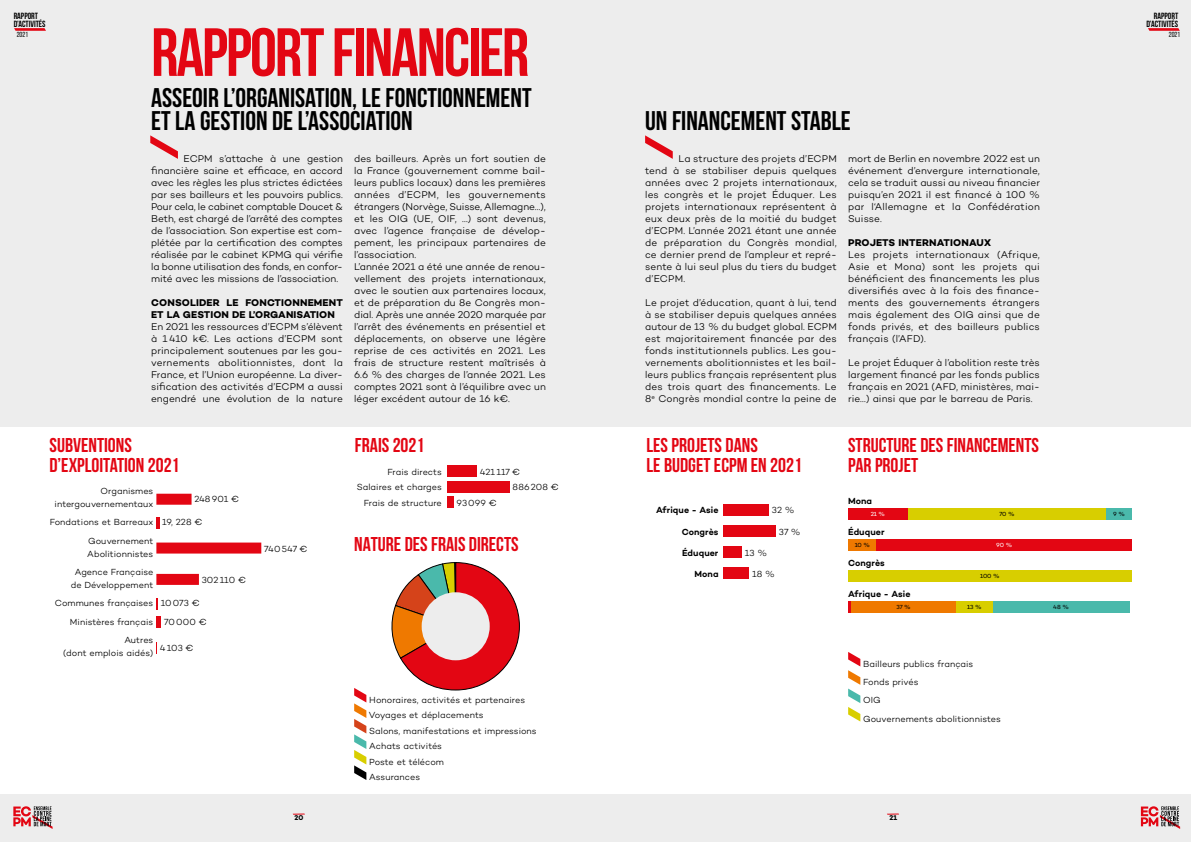
<style>
.page{position:relative;width:1191px;height:842px;background:#fff}
.page>*{position:absolute;margin:0;border:0;box-sizing:border-box;transform-origin:0 0}
.t1{font:700 68px "Bebas Neue";letter-spacing:-.03em;color:#e30613}
.t2{font:700 27px/23px "Bebas Neue";color:#000}
.t3{font:700 20px/20px "Bebas Neue";color:#e30613}
.t4{font:300 10px/12px "Campton";letter-spacing:.005em;color:#000;text-align:justify}
.t5{font:700 10px/12px "Campton";letter-spacing:.01em;color:#000}
.t6{font:300 9px/15.5px "Campton";letter-spacing:.005em;color:#000}
.t7{font:600 9px "Campton";letter-spacing:.005em;color:#000}
.t8{font:700 9px/8px "Bebas Neue";color:#000}
.t9{font:7.4px "Bebas Neue";color:#000}
.t10{font:6px "Campton";letter-spacing:-.015em;color:#000}
.t11{font:6px "Campton";color:#fff}
</style>
<div class="page">
<div style="left:595px;top:0;width:596px;height:842px;background:#ededed"></div>
<div style="left:0;top:0;width:595px;height:842px;background:#ededed"></div>
<svg style="left:14px;top:28px;width:32px;height:3px"></svg>
<svg style="left:1148px;top:28px;width:31px;height:3px"></svg>
<svg style="left:13px;top:806px;width:40px;height:23px"></svg>
<svg style="left:1140px;top:806px;width:40px;height:23px"></svg>
<div style="left:0;top:428px;width:1191px;height:366px;background:#fff"></div>
<svg style="left:848px;top:652px;width:12px;height:69px"></svg>
<div style="left:723px;top:504px;width:46px;height:11px;background:#e30613"></div>
<div style="left:723px;top:525px;width:53px;height:11px;background:#e30613"></div>
<div style="left:723px;top:546px;width:19px;height:12px;background:#e30613"></div>
<div style="left:723px;top:567px;width:26px;height:12px;background:#e30613"></div>
<div style="left:848px;top:508px;width:59px;height:11px;background:#e30613"></div>
<div style="left:907px;top:508px;width:199px;height:11px;background:#d8ce00"></div>
<div style="left:1106px;top:508px;width:25px;height:11px;background:#4ab9ab"></div>
<div style="left:848px;top:539px;width:28px;height:11px;background:#ef7900"></div>
<div style="left:876px;top:539px;width:255px;height:11px;background:#e30613"></div>
<div style="left:848px;top:570px;width:283px;height:11px;background:#d8ce00"></div>
<svg style="left:848px;top:601px;width:3px;height:11px"></svg>
<div style="left:851px;top:601px;width:105px;height:11px;background:#ef7900"></div>
<div style="left:956px;top:601px;width:37px;height:11px;background:#d8ce00"></div>
<div style="left:993px;top:601px;width:136px;height:11px;background:#4ab9ab"></div>
<svg style="left:354px;top:688px;width:12px;height:92px"></svg>
<div style="left:156px;top:494px;width:35px;height:11px;background:#e30613"></div>
<svg style="left:156px;top:517px;width:3px;height:11px"></svg>
<div style="left:156px;top:542px;width:105px;height:11px;background:#e30613"></div>
<div style="left:156px;top:574px;width:43px;height:11px;background:#e30613"></div>
<svg style="left:156px;top:598px;width:2px;height:11px"></svg>
<div style="left:156px;top:617px;width:5px;height:11px;background:#e30613"></div>
<div style="left:447px;top:465px;width:30px;height:12px;background:#e30613"></div>
<div style="left:447px;top:481px;width:63px;height:11px;background:#e30613"></div>
<div style="left:447px;top:496px;width:6px;height:12px;background:#e30613"></div>
<svg style="left:391px;top:562px;width:128px;height:128px"></svg>
<div style="left:422px;top:592px;width:68px;height:68px;background:#ededed;border-radius:50%"></div>
<svg style="left:150px;top:135px;width:28px;height:24px"></svg>
<svg style="left:645px;top:135px;width:28px;height:24px"></svg>
<svg style="left:293px;top:813px;width:12px;height:2px"></svg>
<svg style="left:887px;top:813px;width:12px;height:2px"></svg>
<p class="t8" style="left:14px;top:12px;width:33px">RAPPORT<br>D’ACTIVITÉS</p>
<p class="t9" style="left:17px;top:30px;width:13px">2021</p>
<h1 class="t1" style="left:151px;top:15px;width:379px">RAPPORT FINANCIER</h1>
<h2 class="t2" style="left:151px;top:86px;width:382px">ASSEOIR L’ORGANISATION, LE FONCTIONNEMENT<br>ET LA GESTION DE L’ASSOCIATION</h2>
<p class="t4" style="left:151px;top:153px;width:193px;text-indent:32px">ECPM s’attache à une gestion financière saine et efficace, en accord avec les règles les plus strictes édictées par ses bailleurs et les pouvoirs publics.<br>Pour cela, le cabinet comptable Doucet &amp; Beth, est chargé de l’arrêté des comptes de l’association. Son expertise est com&shy;plétée par la certification des comptes réalisée par le cabinet KPMG qui vérifie la bonne utilisation des fonds, en confor&shy;mité avec les missions de l’association.</p>
<p class="t5" style="left:151px;top:297px;width:193px">CONSOLIDER LE FONCTIONNEMENT<br>ET LA GESTION DE L’ORGANISATION</p>
<p class="t4" style="left:151px;top:321px;width:193px">En 2021 les ressources d’ECPM s’élèvent à 1410 k€. Les actions d’ECPM sont principalement soutenues par les gou&shy;vernements abolitionnistes, dont la France, et l’Union européenne. La diver&shy;sification des activités d’ECPM a aussi engendré une évolution de la nature</p>
<p class="t4" style="left:354px;top:153px;width:193px;text-align:left">des bailleurs. Après un fort soutien de la France (gouvernement comme bail&shy;leurs publics locaux) dans les premières années d’ECPM, les gouvernements étrangers (Norvège, Suisse, Allemagne…), et les OIG (UE, OIF, …) sont devenus, avec l’agence française de dévelop&shy;pement, les principaux partenaires de l’association.<br>L’année 2021 a été une année de renou&shy;vellement des projets internationaux, avec le soutien aux partenaires locaux, et de préparation du 8e Congrès mon&shy;dial. Après une année 2020 marquée par l’arrêt des événements en présentiel et déplacements, on observe une légère reprise de ces activités en 2021. Les frais de structure restent maîtrisés à 6.6 % des charges de l’année 2021. Les comptes 2021 sont à l’équilibre avec un léger excédent autour de 16 k€.</p>
<h3 class="t3" style="left:50px;top:434px;width:131px">SUBVENTIONS<br>D’EXPLOITATION 2021</h3>
<p class="t6" style="left:55px;top:484px;width:100px;line-height:12.8px;text-align:right">Organismes intergouvernementaux</p>
<p class="t6" style="left:194px;top:491px;width:46px">248901 €</p>
<p class="t6" style="left:88px;top:513px;width:116px;line-height:18.5px;text-indent:-38px">Fondations et Barreaux 19, 228 €<br>Gouvernement</p>
<p class="t6" style="left:87px;top:546px;width:67px">Abolitionnistes</p>
<p class="t6" style="left:71px;top:565px;width:84px;line-height:12.8px;text-align:center">Agence Française de Développement</p>
<p class="t6" style="left:202px;top:572px;width:46px">302 110 €</p>
<p class="t6" style="left:55px;top:595px;width:146px">Communes françaises 10073 €</p>
<p class="t6" style="left:70px;top:614px;width:138px">Ministères français 70000 €</p>
<p class="t6" style="left:124px;top:632px;width:30px">Autres</p>
<p class="t6" style="left:63px;top:645px;width:92px">(dont emplois aidés)</p>
<p class="t6" style="left:160px;top:640px;width:35px">4103 €</p>
<p class="t6" style="left:264px;top:541px;width:45px">740 547 €</p>
<h3 class="t3" style="left:355px;top:434px;width:71px">FRAIS 2021</h3>
<p class="t6" style="left:387px;top:464px;width:56px">Frais directs</p>
<p class="t6" style="left:480px;top:464px;width:42px">421 117 €</p>
<p class="t6" style="left:357px;top:479px;width:86px">Salaires et charges</p>
<p class="t6" style="left:512px;top:479px;width:48px">886208 €</p>
<p class="t6" style="left:364px;top:495px;width:80px">Frais de structure</p>
<p class="t6" style="left:456px;top:495px;width:42px">93099 €</p>
<h3 class="t3" style="left:354px;top:534px;width:166px">NATURE DES FRAIS DIRECTS</h3>
<p class="t6" style="left:369px;top:691px;width:169px">Honoraires, activités et partenaires<br>Voyages et déplacements<br>Salons, manifestations et impressions<br>Achats activités<br>Poste et télécom<br>Assurances</p>
<p class="t8" style="left:1146px;top:12px;width:33px;text-align:right">RAPPORT<br>D’ACTIVITÉS</p>
<p class="t9" style="left:1168px;top:30px;width:13px">2021</p>
<h2 class="t2" style="left:645px;top:109px;width:207px">UN FINANCEMENT STABLE</h2>
<p class="t4" style="left:645px;top:153px;width:193px;text-indent:33px">La structure des projets d’ECPM tend à se stabiliser depuis quelques années avec 2 projets internationaux, les congrès et le projet Éduquer. Les projets internationaux représentent à eux deux près de la moitié du budget d’ECPM. L’année 2021 étant une année de préparation du Congrès mondial, ce dernier prend de l’ampleur et repré&shy;sente à lui seul plus du tiers du budget d’ECPM.</p>
<p class="t4" style="left:645px;top:297px;width:193px">Le projet d’éducation, quant à lui, tend à se stabiliser depuis quelques années autour de 13 % du budget global. ECPM est majoritairement financée par des fonds institutionnels publics. Les gou&shy;vernements abolitionnistes et les bail&shy;leurs publics français représentent plus des trois quart des financements. Le 8<sup>e</sup> Congrès mondial contre la peine de</p>
<h3 class="t3" style="left:646px;top:434px;width:157px">LES PROJETS DANS<br>LE BUDGET ECPM EN 2021</h3>
<h3 class="t3" style="left:848px;top:434px;width:192px">STRUCTURE DES FINANCEMENTS<br>PAR PROJET</h3>
<p class="t4" style="left:848px;top:153px;width:193px">mort de Berlin en novembre 2022 est un événement d’envergure internationale, cela se traduit aussi au niveau financier puisqu’en 2021 il est financé à 100 % par l‘Allemagne et la Confédération Suisse.</p>
<p class="t5" style="left:848px;top:237px;width:144px">PROJETS INTERNATIONAUX</p>
<p class="t4" style="left:848px;top:249px;width:193px">Les projets internationaux (Afrique, Asie et Mona) sont les projets qui bénéficient des financements les plus diversifiés avec à la fois des finance&shy;ments des gouvernements étrangers mais également des OIG ainsi que de fonds privés, et des bailleurs publics français (l’AFD).</p>
<p class="t4" style="left:848px;top:357px;width:193px">Le projet Éduquer à l’abolition reste très largement financé par les fonds publics français en 2021 (AFD, ministères, mai&shy;rie…) ainsi que par le barreau de Paris.</p>
<p class="t7" style="left:656px;top:504px;width:64px">Afrique - Asie</p>
<p class="t6" style="left:772px;top:502px;width:24px">32 %</p>
<p class="t7" style="left:682px;top:526px;width:38px">Congrès</p>
<p class="t6" style="left:779px;top:523px;width:23px">37 %</p>
<p class="t7" style="left:682px;top:547px;width:38px">Éduquer</p>
<p class="t6" style="left:745px;top:545px;width:24px">13 %</p>
<p class="t7" style="left:694px;top:568px;width:26px">Mona</p>
<p class="t6" style="left:752px;top:566px;width:24px">18 %</p>
<p class="t7" style="left:848px;top:495px;width:26px">Mona</p>
<p class="t11" style="left:870px;top:510px;width:16px">21 %</p>
<p class="t10" style="left:999px;top:510px;width:17px">70 %</p>
<p class="t10" style="left:1113px;top:510px;width:13px">9 %</p>
<p class="t7" style="left:848px;top:526px;width:38px">Éduquer</p>
<p class="t10" style="left:854px;top:541px;width:17px">10 %</p>
<p class="t11" style="left:996px;top:541px;width:18px">90 %</p>
<p class="t7" style="left:848px;top:557px;width:38px">Congrès</p>
<p class="t10" style="left:980px;top:572px;width:21px">100 %</p>
<p class="t7" style="left:848px;top:588px;width:64px">Afrique - Asie</p>
<p class="t10" style="left:896px;top:603px;width:16px">37%</p>
<p class="t10" style="left:967px;top:603px;width:16px">13 %</p>
<p class="t10" style="left:1053px;top:603px;width:17px">48 %</p>
<p class="t6" style="left:863px;top:654px;width:139px;line-height:18.3px">Bailleurs publics français<br>Fonds privés<br>OIG<br>Gouvernements abolitionnistes</p>
</div>
